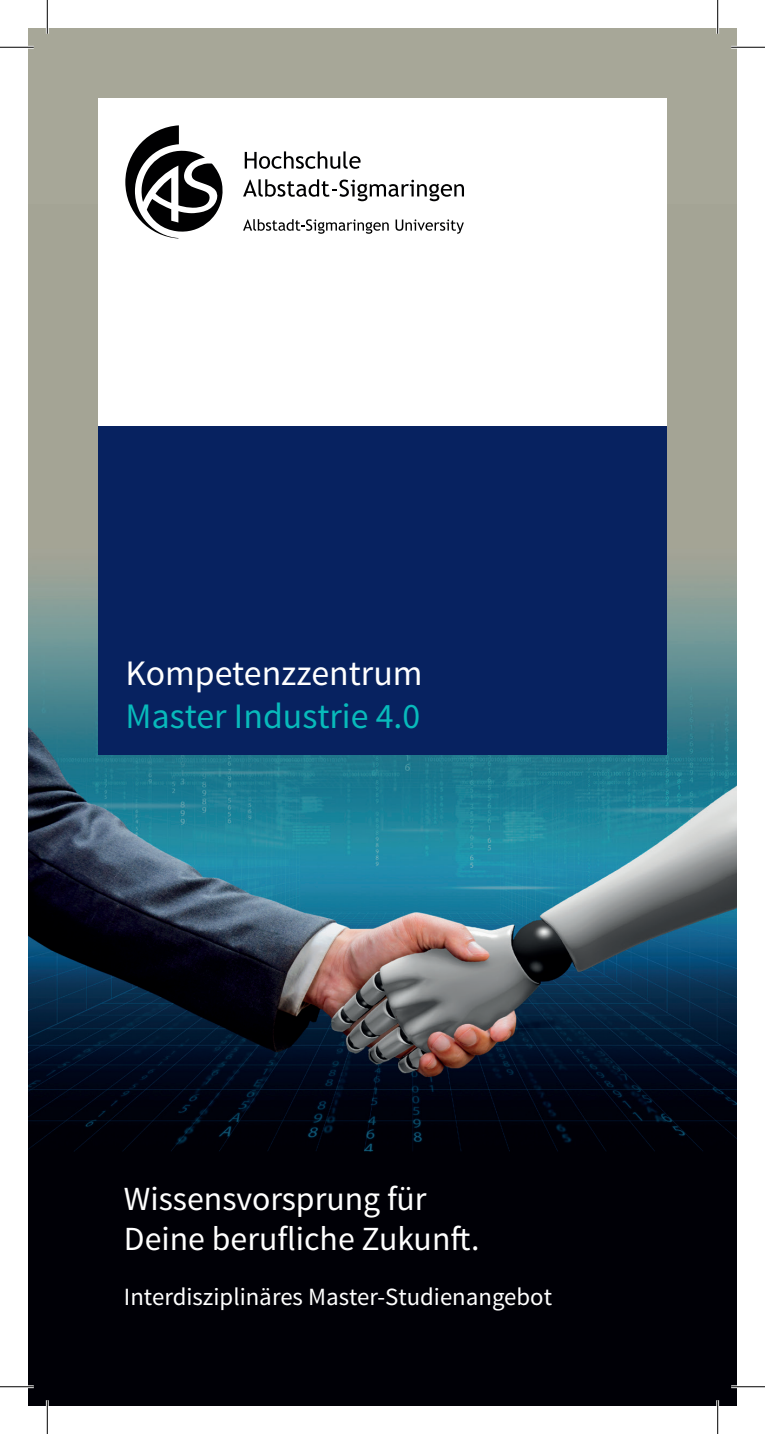
<style>
.page{position:relative;width:765px;height:1434px;background:#fff}
.page>*{position:absolute;margin:0;border:0;box-sizing:border-box;transform-origin:0 0}
.t1{font:35.77px "Source Sans Pro";color:#08babb}
.t2{font:35.77px "Source Sans Pro";color:#fff}
.t3{font:33.75px/40.5px "Source Sans Pro";color:#fff}
.t4{font:24.75px "Source Sans Pro";color:#fff}
</style>
<div class="page">
<img style="left:28px;top:204px;width:708px;height:1202px">
<div style="left:28px;top:28px;width:708px;height:176px;background:#a7a798"></div>
<div style="left:98px;top:98px;width:569px;height:328px;background:#fff"></div>
<svg style="left:125px;top:125px;width:98px;height:113px"></svg>
<svg style="left:244px;top:151px;width:116px;height:18px"></svg>
<svg style="left:243px;top:179px;width:221px;height:22px"></svg>
<svg style="left:395px;top:219px;width:68px;height:15px"></svg>
<svg style="left:243px;top:219px;width:145px;height:15px"></svg>
<div style="left:98px;top:426px;width:569px;height:329px;background:#072260"></div>
<hr style="left:0;top:46px;width:34px;height:3px;background:#fff">
<hr style="left:730px;top:46px;width:34px;height:3px;background:#fff">
<hr style="left:0;top:1385px;width:34px;height:3px;background:#fff">
<hr style="left:730px;top:1385px;width:34px;height:3px;background:#fff">
<hr style="left:46px;top:0;width:3px;height:34px;background:#fff">
<hr style="left:46px;top:1400px;width:3px;height:34px;background:#fff">
<hr style="left:716px;top:0;width:2px;height:34px;background:#fff">
<hr style="left:716px;top:1400px;width:2px;height:34px;background:#fff">
<hr style="left:0;top:47px;width:34px;height:1px;background:#000">
<hr style="left:730px;top:47px;width:34px;height:1px;background:#000">
<hr style="left:0;top:1386px;width:34px;height:1px;background:#000">
<hr style="left:730px;top:1386px;width:34px;height:1px;background:#000">
<hr style="left:47px;top:0;width:1px;height:34px;background:#000">
<hr style="left:47px;top:1400px;width:1px;height:34px;background:#000">
<hr style="left:717px;top:0;width:1px;height:34px;background:#000">
<hr style="left:717px;top:1400px;width:1px;height:34px;background:#000">
<p class="t2" style="left:125px;top:651px;width:298px">Kompetenzzentrum</p>
<p class="t1" style="left:125px;top:693px;width:296px">Master Industrie 4.0</p>
<p class="t3" style="left:124px;top:1179px;width:357px">Wissensvorsprung für<br>Deine berufliche Zukunft.</p>
<p class="t4" style="left:124px;top:1282px;width:429px">Interdisziplinäres Master-Studienangebot</p>
</div>
